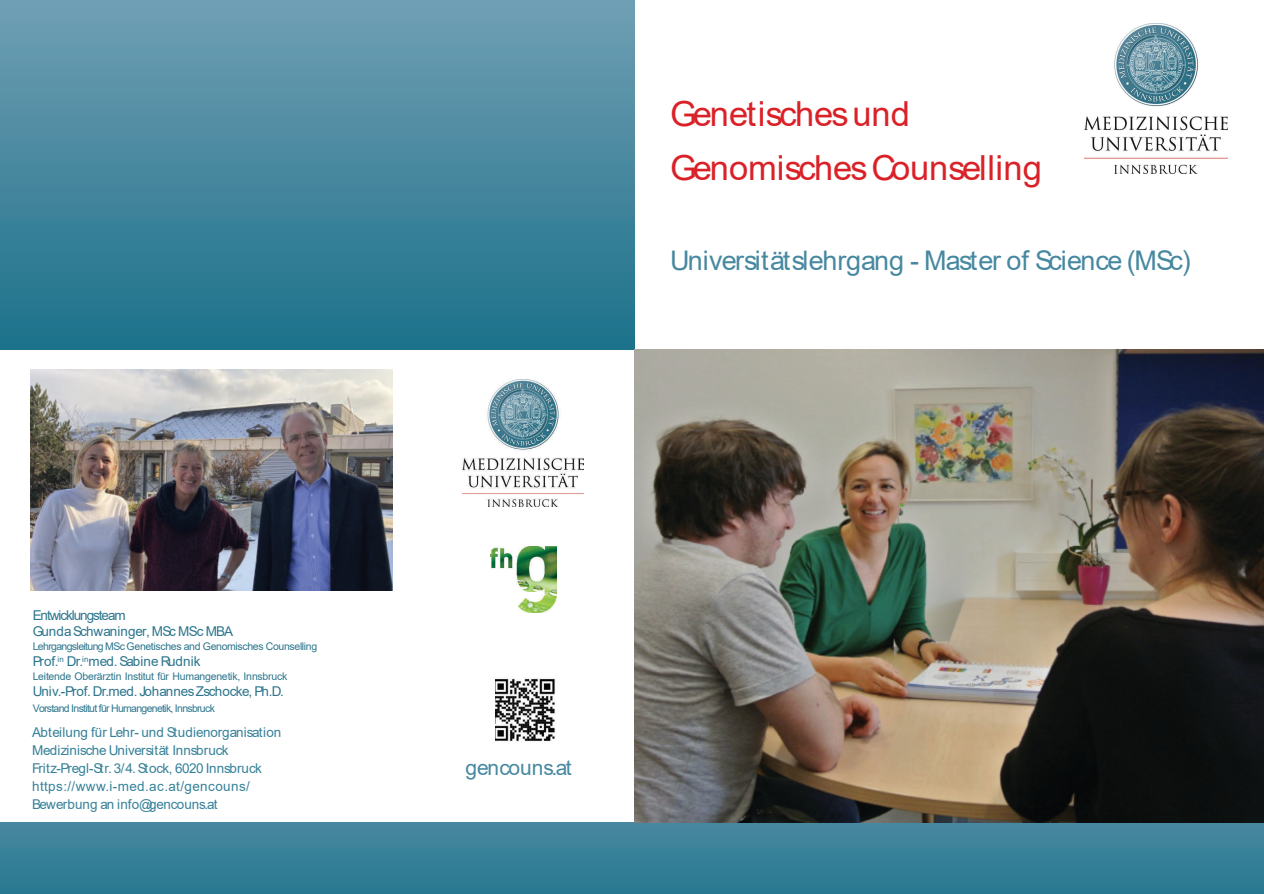
<style>
.page{position:relative;width:1264px;height:894px;background:#fff}
.page>*{position:absolute;margin:0;border:0;box-sizing:border-box;transform-origin:0 0}
.t1{font:34.5px/54px "Arial";letter-spacing:-.005em;color:#da2128}
.t2{font:27px "Arial";letter-spacing:-.03em;color:#4788a0}
.t3{font:21px "Arial";letter-spacing:-.005em;color:#4788a0}
.t4{font:13.5px/18px "Arial";color:#368199}
.t5{font:13.5px/16.2px "Arial";letter-spacing:-.075em;color:#2c758c}
.t6{font:13.5px "Arial";letter-spacing:-.035em;color:#2c758c}
.t7{font:13.5px "Arial";letter-spacing:-.005em;color:#2c758c}
.t8{font:10.5px "Arial";letter-spacing:-.03em;color:#2c758c}
.t9{font:10.5px "Arial";letter-spacing:-.07em;color:#2c758c}
</style>
<div class="page">
<div style="left:0;top:0;width:634px;height:350px;background:linear-gradient(to bottom,#719eb4,#1c728a)"></div>
<div style="left:0;top:822px;width:1263px;height:71px;background:linear-gradient(to bottom,#4888a0,#277991)"></div>
<img style="left:495px;top:678px;width:60px;height:63px">
<img style="left:634px;top:350px;width:629px;height:472px">
<img style="left:1084px;top:23px;width:142px;height:151px">
<img style="left:462px;top:379px;width:121px;height:128px">
<img style="left:490px;top:546px;width:66px;height:66px">
<img style="left:30px;top:369px;width:362px;height:221px">
<p class="t5" style="left:33px;top:608px;width:202px">Entwicklungsteam<br>GundaSchwaninger, MSc MSc MBA</p>
<p class="t8" style="left:33px;top:642px;width:286px">Lehrgangsleitung MSc Genetisches and Genomisches Counselling</p>
<p class="t7" style="left:33px;top:656px;width:169px">Prof.<sup>in</sup> Dr.<sup>in</sup>med.Sabine Rudnik</p>
<p class="t8" style="left:33px;top:671px;width:256px">Leitende Oberärztin Institut für Humangenetik, Innsbruck</p>
<p class="t6" style="left:33px;top:685px;width:253px">Univ.-Prof. Dr.med. JohannesZschocke, Ph.D.</p>
<p class="t9" style="left:33px;top:704px;width:184px">Vorstand Institut für Humangenetik, Innsbruck</p>
<p class="t4" style="left:32px;top:724px;width:250px">Abteilung für Lehr- und Studienorganisation Medizinische Universität Innsbruck Fritz-Pregl-Str.3/4. Stock, 6020 Innsbruck https://www.i-med.ac.at/gencouns/ Bewerbung an info@gencouns.at</p>
<h1 class="t1" style="left:670px;top:90px;width:373px">Genetischesund<br>GenomischesCounselling</h1>
<h2 class="t2" style="left:670px;top:250px;width:522px">Universitätslehrgang - Master of Science (MSc)</h2>
<h3 class="t3" style="left:465px;top:759px;width:108px">gencouns.at</h3>
</div>
